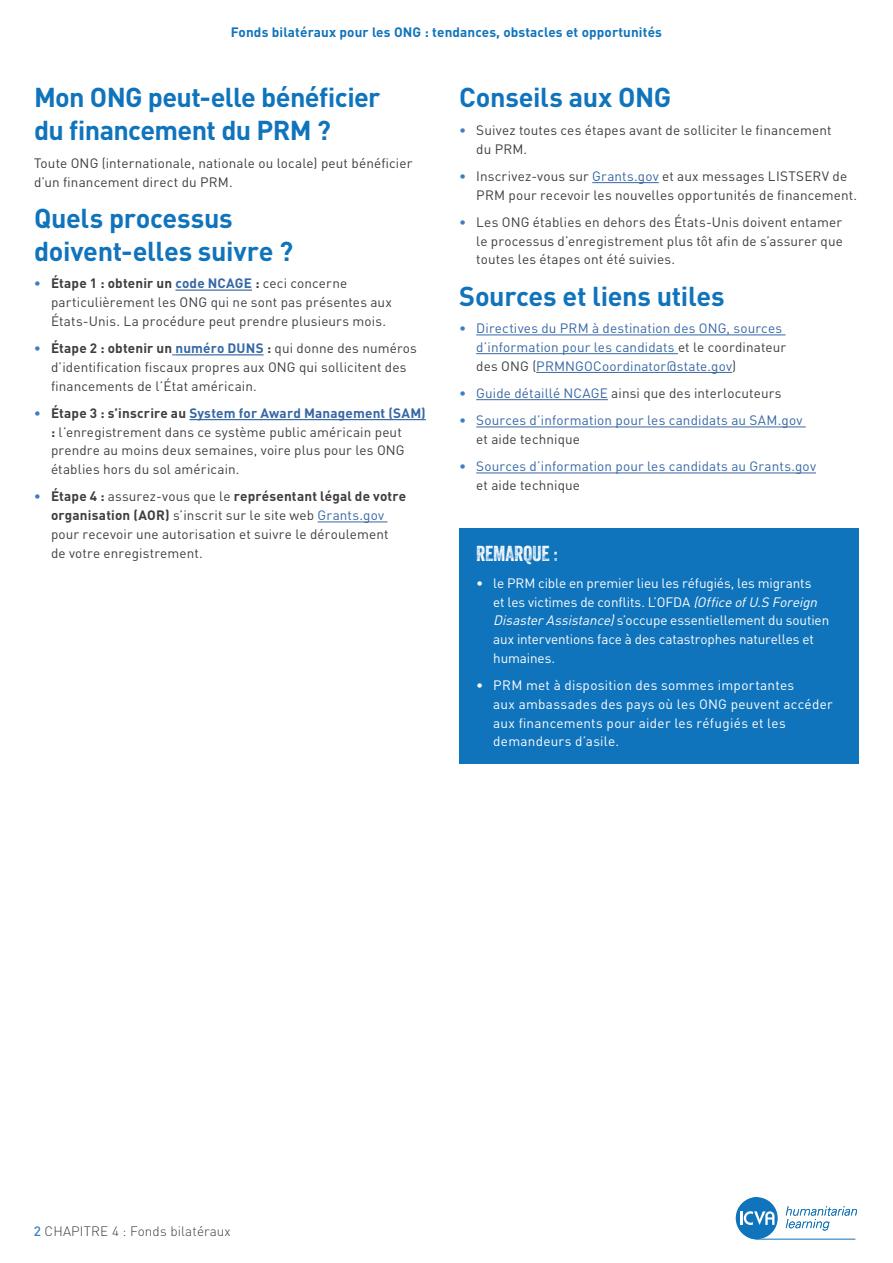
<style>
.page{position:relative;width:893px;height:1263px;background:#fff}
.page>*{position:absolute;margin:0;border:0;box-sizing:border-box;transform-origin:0 0}
.t1{font:700 27px/33px "DIN";letter-spacing:-.015em;color:#1074bc}
.t2{font:21px "Veneer W01 Two";letter-spacing:-.01em;color:#fff}
.t3{font:13.5px/18.8px "DIN";letter-spacing:.01em;color:#3e3e3f}
.t4{font:13.5px/18.8px "DIN";letter-spacing:.01em;color:#3667a4}
.t5{font:13.5px/18.8px "DIN";color:#fff}
.t6{font:13.5px/18.8px "DIN";letter-spacing:.02em;color:#fff}
.t7{font:700 13.5px "DIN";letter-spacing:.01em;color:#1074bc}
.t8{font:300 13.5px "DIN";letter-spacing:.01em;color:#3e3e3f}
.s1{font-weight:700;color:#3c7ec1}
.s2{font-weight:700}
.s3{font-weight:700;color:#3667a4}
.s4{color:#3667a4}
.s5{color:#3c7ec1}
.s6{color:#3e3e3f}
.s7{font-style:italic}
.s8{font-weight:500;color:#3c7ec1}
</style>
<div class="page">
<svg style="left:736px;top:1197px;width:121px;height:42px"></svg>
<hr style="left:175px;top:289px;width:77px;height:2px;background:#3667a4">
<hr style="left:175px;top:354px;width:89px;height:1px;background:#3667a4">
<hr style="left:189px;top:419px;width:237px;height:1px;background:#3667a4">
<hr style="left:318px;top:522px;width:69px;height:1px;background:#3667a4">
<div style="left:459px;top:528px;width:400px;height:235px;background:#1074bc"></div>
<hr style="left:592px;top:182px;width:67px;height:1px;background:#3667a4">
<hr style="left:476px;top:335px;width:309px;height:1px;background:#3667a4">
<hr style="left:476px;top:353px;width:202px;height:1px;background:#3667a4">
<hr style="left:536px;top:372px;width:196px;height:1px;background:#3667a4">
<hr style="left:476px;top:399px;width:132px;height:1px;background:#3667a4">
<hr style="left:476px;top:427px;width:330px;height:1px;background:#3667a4">
<hr style="left:476px;top:473px;width:340px;height:1px;background:#3667a4">
<p class="t7" style="left:231px;top:24px;width:433px">Fonds bilatéraux pour les ONG : tendances, obstacles et opportunités</p>
<h1 class="t1" style="left:34px;top:80px;width:348px">Mon ONG peut-elle bénéficier du financement du PRM ?</h1>
<p class="t3" style="left:34px;top:153px;width:380px">Toute ONG (internationale, nationale ou locale) peut bénéficier d’un financement direct du PRM.</p>
<h1 class="t1" style="left:34px;top:201px;width:261px">Quels processus doivent-elles suivre ?</h1>
<p class="t3" style="left:51px;top:274px;width:342px;text-indent:-17px"><span class="s1">•</span> <span class="s2">Étape 1 : obtenir un</span> <span class="s3">code NCAGE</span> <span class="s2">:</span> ceci concerne particulièrement les ONG qui ne sont pas présentes aux<br>États-Unis. La procédure peut prendre plusieurs mois.</p>
<p class="t3" style="left:51px;top:339px;width:367px;text-indent:-17px"><span class="s1">•</span> <span class="s2">Étape 2 : obtenir un</span> <span class="s3">numéro DUNS</span> <span class="s2">:</span> qui donne des numéros d’identification fiscaux propres aux ONG qui sollicitent des financements de l’État américain.</p>
<p class="t3" style="left:51px;top:403px;width:376px;text-indent:-17px"><span class="s1">•</span> <span class="s2">Étape 3 : s’inscrire au</span> <span class="s3">System for Award Management (SAM) </span><span class="s2">:</span> l’enregistrement dans ce système public américain peut prendre au moins deux semaines, voire plus pour les ONG établies hors du sol américain.</p>
<p class="t3" style="left:51px;top:487px;width:357px;text-indent:-17px"><span class="s1">•</span> <span class="s2">Étape 4 :</span> assurez-vous que le <span class="s2">représentant légal de votre organisation (AOR)</span> s’inscrit sur le site web <span class="s4">Grants.gov </span>pour recevoir une autorisation et suivre le déroulement de votre enregistrement.</p>
<h1 class="t1" style="left:459px;top:80px;width:214px">Conseils aux ONG</h1>
<p class="t3" style="left:476px;top:120px;width:357px;text-indent:-17px"><span class="s5">•</span> Suivez toutes ces étapes avant de solliciter le financement du PRM.</p>
<p class="t3" style="left:476px;top:166px;width:382px;text-indent:-17px"><span class="s5">•</span> Inscrivez-vous sur <span class="s4">Grants.gov</span> et aux messages LISTSERV de<br>PRM pour recevoir les nouvelles opportunités de financement.</p>
<p class="t3" style="left:476px;top:212px;width:368px;text-align:justify;text-indent:-17px"><span class="s5">•</span> Les ONG établies en dehors des États-Unis doivent entamer le processus d’enregistrement plus tôt afin de s’assurer que toutes les étapes ont été suivies.</p>
<h1 class="t1" style="left:459px;top:278px;width:267px">Sources et liens utiles</h1>
<p class="t4" style="left:476px;top:319px;width:311px;text-indent:-17px"><span class="s5">•</span> Directives du PRM à destination des ONG, sources d’information pour les candidats <span class="s6">et le coordinateur des ONG (</span>PRMNGOCoordinator@state.gov<span class="s6">)</span></p>
<p class="t3" style="left:459px;top:383px;width:324px"><span class="s5">•</span> <span class="s4">Guide détaillé NCAGE</span> ainsi que des interlocuteurs</p>
<p class="t4" style="left:476px;top:411px;width:328px;text-indent:-17px"><span class="s5">•</span> Sources d’information pour les candidats au SAM.gov <span class="s6">et aide technique</span></p>
<p class="t4" style="left:476px;top:457px;width:341px;text-indent:-17px"><span class="s5">•</span> Sources d’information pour les candidats au Grants.gov <span class="s6">et aide technique</span></p>
<h2 class="t2" style="left:476px;top:540px;width:83px">REMARQUE :</h2>
<p class="t5" style="left:493px;top:573px;width:337px;text-indent:-17px">• le PRM cible en premier lieu les réfugiés, les migrants<br>et les victimes de conflits. L’OFDA <span class="s7">(OfficeofU.S Foreign DisasterAssistance)</span>s’occupe essentiellement du soutien aux interventions face à des catastrophes naturelles et humaines.</p>
<p class="t6" style="left:493px;top:676px;width:341px;text-indent:-17px">• PRM met à disposition des sommes importantes<br>aux ambassades des pays où les ONG peuvent accéder aux financements pour aider les réfugiés et les demandeurs d’asile.</p>
<p class="t8" style="left:34px;top:1222px;width:198px"><span class="s8">2</span> CHAPITRE 4 : Fonds bilatéraux</p>
</div>
